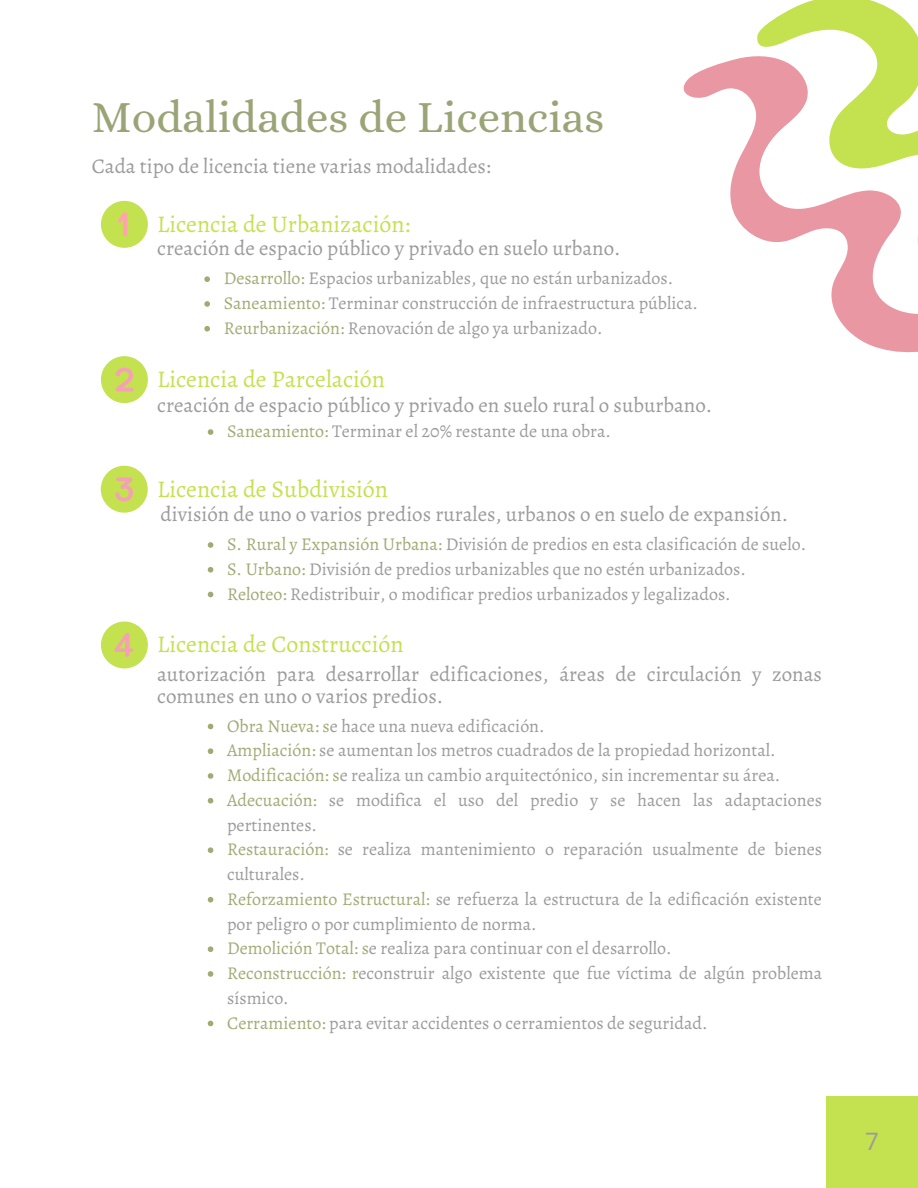
<style>
.page{position:relative;width:918px;height:1188px;background:#fff}
.page>*{position:absolute;margin:0;border:0;box-sizing:border-box;transform-origin:0 0}
.t1{font:45px "Alice";color:#9ba477}
.t2{font:24px "Alegreya";color:#c4e14f}
.t3{font:24px "Open Sans";color:#9b9b9b}
.t4{font:21px/22.5px "Alegreya";color:#9b9b9b}
.t5{font:18px/24.8px "Alegreya";color:#9b9b9b}
.s1{color:#a0ab74}
</style>
<div class="page">
<svg style="left:757px;top:0;width:161px;height:55px;fill:#c4e14f"></svg>
<svg style="left:683px;top:55px;width:235px;height:298px"></svg>
<div style="left:826px;top:1096px;width:92px;height:92px;background:#c4e14f"></div>
<div style="left:101px;top:201px;width:47px;height:47px;background:#c4e14f;border-radius:50%"></div>
<svg style="left:118px;top:212px;width:9px;height:24px"></svg>
<div style="left:101px;top:356px;width:47px;height:47px;background:#c4e14f;border-radius:50%"></div>
<svg style="left:116px;top:368px;width:18px;height:23px"></svg>
<div style="left:101px;top:466px;width:47px;height:47px;background:#c4e14f;border-radius:50%"></div>
<svg style="left:115px;top:478px;width:18px;height:23px"></svg>
<div style="left:101px;top:622px;width:47px;height:46px;background:#c4e14f;border-radius:50%"></div>
<svg style="left:115px;top:633px;width:18px;height:24px"></svg>
<svg style="left:204px;top:276px;width:6px;height:6px"></svg>
<svg style="left:204px;top:301px;width:6px;height:6px"></svg>
<svg style="left:204px;top:326px;width:6px;height:6px"></svg>
<svg style="left:208px;top:429px;width:5px;height:6px"></svg>
<svg style="left:208px;top:542px;width:5px;height:6px"></svg>
<svg style="left:208px;top:567px;width:5px;height:6px"></svg>
<svg style="left:208px;top:592px;width:5px;height:5px"></svg>
<svg style="left:208px;top:724px;width:5px;height:5px"></svg>
<svg style="left:208px;top:748px;width:5px;height:6px"></svg>
<svg style="left:208px;top:773px;width:5px;height:6px"></svg>
<svg style="left:208px;top:798px;width:5px;height:6px"></svg>
<svg style="left:208px;top:847px;width:5px;height:6px"></svg>
<svg style="left:208px;top:897px;width:5px;height:6px"></svg>
<svg style="left:208px;top:946px;width:5px;height:6px"></svg>
<svg style="left:208px;top:971px;width:5px;height:6px"></svg>
<svg style="left:208px;top:1021px;width:5px;height:5px"></svg>
<p class="t1" style="left:92px;top:93px;width:514px">Modalidades de Licencias</p>
<p class="t4" style="left:92px;top:155px;width:401px">Cada tipo de licencia tiene varias modalidades:</p>
<p class="t2" style="left:157px;top:209px;width:255px">Licencia de Urbanización:</p>
<p class="t4" style="left:157px;top:237px;width:465px">creación de espacio público y privado en suelo urbano.</p>
<p class="t5" style="left:224px;top:266px;width:476px"><span class="s1">Desarrollo:</span> Espacios urbanizables, que no están urbanizados.<br><span class="s1">Saneamiento:</span> Terminar construcción de infraestructura pública.<br><span class="s1">Reurbanización:</span> Renovación de algo ya urbanizado.</p>
<p class="t2" style="left:157px;top:364px;width:229px">Licencia de Parcelación</p>
<p class="t4" style="left:157px;top:393px;width:557px">creación de espacio público y privado en suelo rural o suburbano.</p>
<p class="t5" style="left:227px;top:419px;width:386px"><span class="s1">Saneamiento:</span> Terminar el 20% restante de una obra.</p>
<p class="t2" style="left:157px;top:473px;width:232px">Licencia de Subdivisión</p>
<p class="t4" style="left:161px;top:503px;width:629px">división de uno o varios predios rurales, urbanos o en suelo de expansión.</p>
<p class="t5" style="left:227px;top:532px;width:581px"><span class="s1">S. Rural y Expansión Urbana:</span> División de predios en esta clasificación de suelo.<br><span class="s1">S. Urbano:</span> División de predios urbanizables que no estén urbanizados.<br><span class="s1">Reloteo:</span> Redistribuir, o modificar predios urbanizados y legalizados.</p>
<p class="t2" style="left:157px;top:629px;width:248px">Licencia de Construcción</p>
<p class="t4" style="left:157px;top:662px;width:666px">autorización para desarrollar edificaciones, áreas de circulación y zonas comunes en uno o varios predios.</p>
<p class="t5" style="left:227px;top:713px;width:597px"><span class="s1">Obra Nueva: s</span>e hace una nueva edificación.<br><span class="s1">Ampliación:</span> se aumentan los metros cuadrados de la propiedad horizontal.<br><span class="s1">Modificación: s</span>e realiza un cambio arquitectónico, sin incrementar su área.<br><span class="s1">Adecuación:</span> se modifica el uso del predio y se hacen las adaptaciones pertinentes.<br><span class="s1">Restauración:</span> se realiza mantenimiento o reparación usualmente de bienes culturales.<br><span class="s1">Reforzamiento Estructural:</span> se refuerza la estructura de la edificación existente por peligro o por cumplimiento de norma.<br><span class="s1">Demolición Total: s</span>e realiza para continuar con el desarrollo.<br><span class="s1">Reconstrucción: r</span>econstruir algo existente que fue víctima de algún problema sísmico.<br><span class="s1">Cerramiento:</span> para evitar accidentes o cerramientos de seguridad.</p>
<p class="t3" style="left:865px;top:1125px;width:15px">7</p>
</div>
